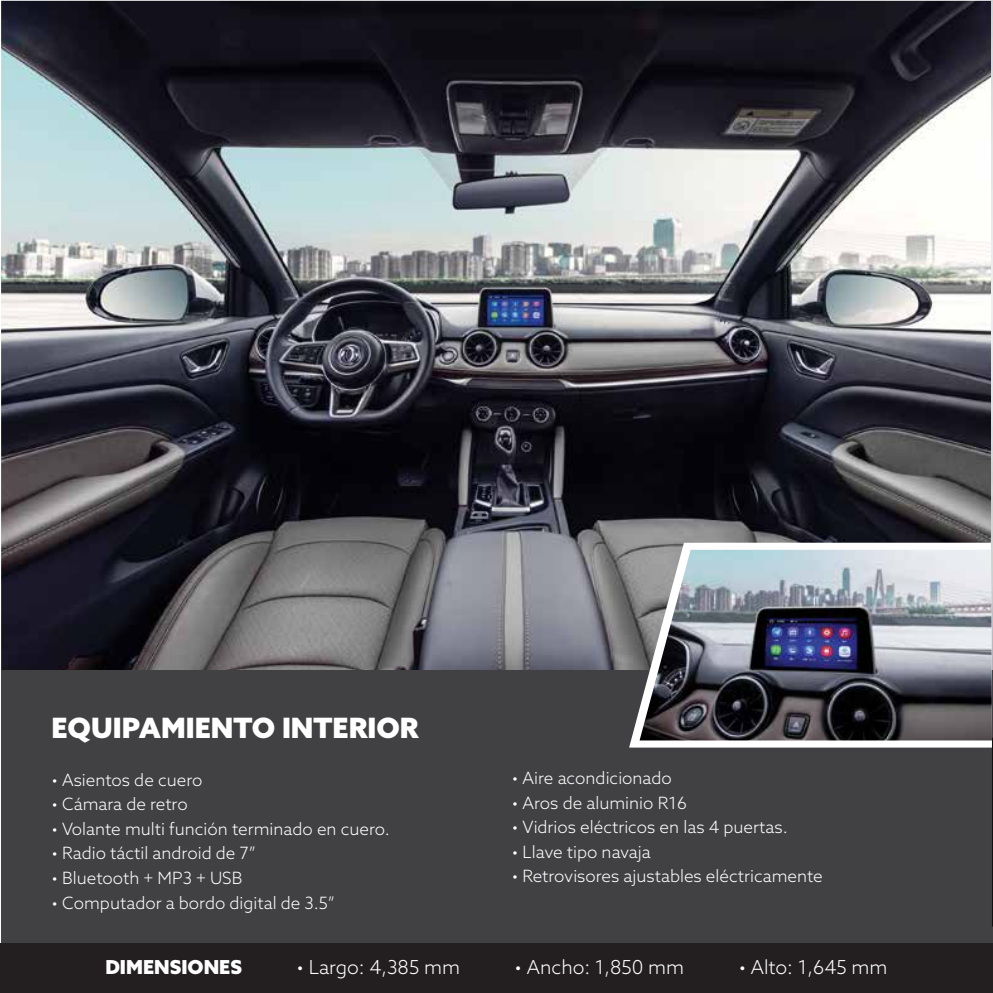
<style>
.page{position:relative;width:993px;height:993px;background:#fff}
.page>*{position:absolute;margin:0;border:0;box-sizing:border-box;transform-origin:0 0}
.t1{font:900 28px "Azo Sans";color:#fff}
.t2{font:300 19.25px "Azo Sans";color:#fff}
.t3{font:900 19.25px "Azo Sans";color:#fff}
.t4{font:300 16.97px "Azo Sans";color:#fff}
</style>
<div class="page">
<img style="left:1px;top:1px;width:990px;height:669px">
<img style="left:991px;top:1px;width:1px;height:669px">
<div style="left:1px;top:670px;width:991px;height:322px;background:#414042"></div>
<svg style="left:629px;top:542px;width:362px;height:205px"></svg>
<div style="left:0;top:943px;width:992px;height:49px;background:#231f20"></div>
<img style="left:639px;top:549px;width:352px;height:191px">
<h1 class="t1" style="left:51px;top:708px;width:368px">EQUIPAMIENTO INTERIOR</h1>
<p class="t4" style="left:51px;top:768px;width:152px">• Asientos de cuero</p>
<p class="t4" style="left:51px;top:792px;width:138px">• Cámara de retro</p>
<p class="t4" style="left:51px;top:817px;width:340px">• Volante multi función terminado en cuero.</p>
<p class="t4" style="left:51px;top:841px;width:206px">• Radio táctil android de 7”</p>
<p class="t4" style="left:51px;top:866px;width:192px">• Bluetooth + MP3 + USB</p>
<p class="t4" style="left:51px;top:891px;width:285px">• Computador a bordo digital de 3.5”</p>
<p class="t4" style="left:511px;top:766px;width:161px">• Aire acondicionado</p>
<p class="t4" style="left:511px;top:791px;width:176px">• Aros de aluminio R16</p>
<p class="t4" style="left:511px;top:815px;width:277px">• Vidrios eléctricos en las 4 puertas.</p>
<p class="t4" style="left:511px;top:840px;width:140px">• Llave tipo navaja</p>
<p class="t4" style="left:511px;top:864px;width:312px">• Retrovisores ajustables eléctricamente</p>
<p class="t3" style="left:105px;top:954px;width:138px">DIMENSIONES</p>
<p class="t2" style="left:296px;top:954px;width:165px">• Largo: 4,385 mm</p>
<p class="t2" style="left:514px;top:954px;width:171px">• Ancho: 1,850 mm</p>
<p class="t2" style="left:738px;top:954px;width:150px">• Alto: 1,645 mm</p>
</div>
